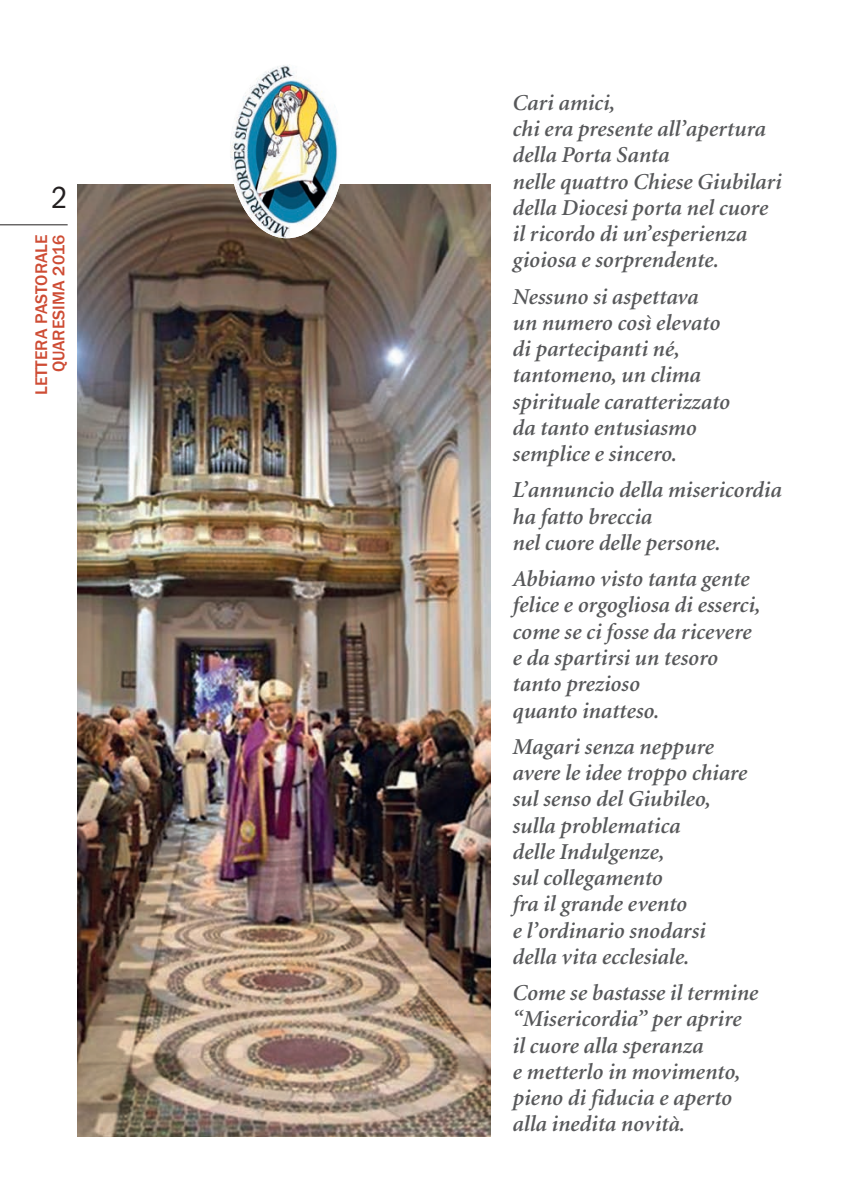
<style>
.page{position:relative;width:848px;height:1204px;background:#fff}
.page>*{position:absolute;margin:0;border:0;box-sizing:border-box;transform-origin:0 0}
.t1{font:condensed 31.5px "Franklin Gothic";color:#231f20}
.t2{font:italic 600 22.75px/26.2px "Minion";color:#57585a}
.t3{font:500 17.5px/17.5px "Franklin Gothic";color:#ce4c34;text-align:right}
</style>
<div class="page">
<hr style="left:0;top:224px;width:68px;height:1px;background:#231f20">
<img style="left:78px;top:184px;width:412px;height:952px">
<img style="left:230px;top:65px;width:111px;height:173px">
<h1 class="t1" style="left:52px;top:187px;width:18px">2</h1>
<p class="t3" style="left:34px;top:395px;width:162px;rotate:-90deg">LETTERA PASTORALE<br>QUARESIMA 2016</p>
<p class="t2" style="left:512px;top:91px;width:271px">Cari amici,<br>chi era presente all’apertura della Porta Santa<br>nelle quattro Chiese Giubilari della Diocesi porta nel cuore il ricordo di un’esperienza gioiosa e sorprendente.</p>
<p class="t2" style="left:512px;top:285px;width:219px">Nessuno si aspettava<br>un numero così elevato di partecipanti né, tantomeno, un clima spirituale caratterizzato da tanto entusiasmo semplice e sincero.</p>
<p class="t2" style="left:512px;top:478px;width:270px">L’annuncio della misericordia ha fatto breccia<br>nel cuore delle persone.</p>
<p class="t2" style="left:512px;top:567px;width:249px">Abbiamo visto tanta gente felice e orgogliosa di esserci, come se ci fosse da ricevere e da spartirsi un tesoro tanto prezioso<br>quanto inatteso.</p>
<p class="t2" style="left:512px;top:735px;width:236px">Magari senza neppure avere le idee troppo chiare sul senso del Giubileo, sulla problematica<br>delle Indulgenze,<br>sul collegamento<br>fra il grande evento<br>e l’ordinario snodarsi della vita ecclesiale.</p>
<p class="t2" style="left:512px;top:981px;width:247px">Come se bastasse il termine “Misericordia” per aprire il cuore alla speranza<br>e metterlo in movimento, pieno di fiducia e aperto alla inedita novità.</p>
</div>
